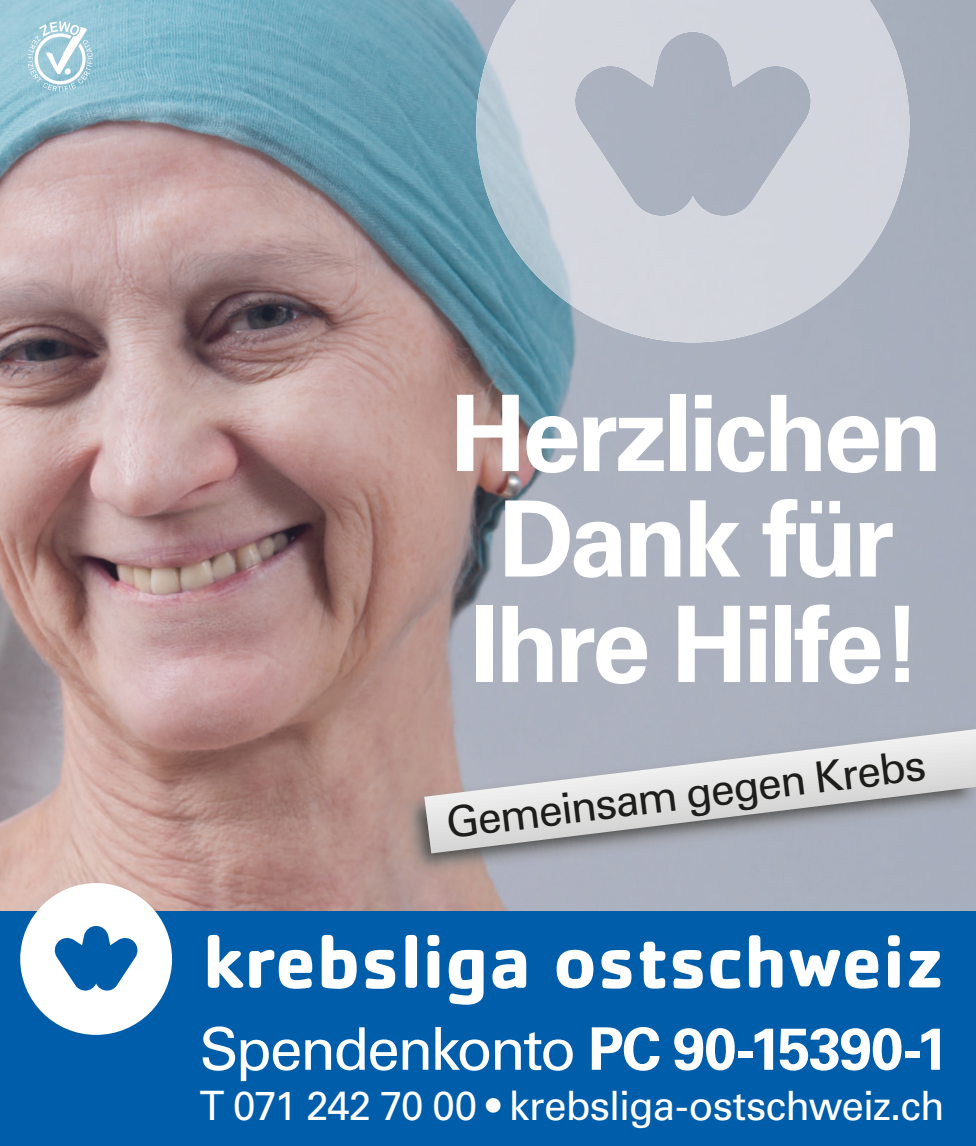
<style>
.page{position:relative;width:976px;height:1146px;background:#fff}
.page>*{position:absolute;margin:0;border:0;box-sizing:border-box;transform-origin:0 0}
.t1{font:700 105.6px/105.6px "Univers";letter-spacing:-.04em;color:#fff}
.t2{font:58.8px "Univers";letter-spacing:-.045em;color:#fff}
.t3{font:42.8px "Univers";color:#1d1d1b}
.t4{font:40.4px "Univers";letter-spacing:-.02em;color:#fff}
.s1{font-weight:700}
</style>
<div class="page">
<img style="left:0;top:0;width:975px;height:911px">
<img style="left:399px;top:724px;width:576px;height:153px">
<svg style="left:424px;top:729px;width:551px;height:124px;background:#c0c1c7"></svg>
<div style="left:0;top:911px;width:975px;height:234px;background:#005da9"></div>
<svg style="left:20px;top:882px;width:152px;height:152px"></svg>
<svg style="left:208px;top:935px;width:35px;height:52px"></svg>
<svg style="left:249px;top:949px;width:63px;height:39px"></svg>
<svg style="left:321px;top:935px;width:35px;height:53px"></svg>
<svg style="left:365px;top:949px;width:30px;height:39px"></svg>
<div style="left:405px;top:934px;width:12px;height:53px;background:#fff;border-radius:4px"></div>
<div style="left:427px;top:950px;width:12px;height:37px;background:#fff;border-radius:4px"></div>
<div style="left:427px;top:934px;width:12px;height:11px;background:#fff;border-radius:4px"></div>
<svg style="left:448px;top:949px;width:35px;height:55px"></svg>
<svg style="left:492px;top:949px;width:34px;height:39px"></svg>
<svg style="left:601px;top:950px;width:30px;height:38px"></svg>
<svg style="left:672px;top:950px;width:30px;height:38px"></svg>
<svg style="left:639px;top:941px;width:26px;height:47px"></svg>
<div style="left:887px;top:935px;width:12px;height:10px;background:#fff;border-radius:4px"></div>
<div style="left:887px;top:950px;width:12px;height:37px;background:#fff;border-radius:4px"></div>
<svg style="left:710px;top:950px;width:30px;height:38px"></svg>
<svg style="left:748px;top:935px;width:34px;height:52px"></svg>
<svg style="left:556px;top:949px;width:37px;height:39px"></svg>
<svg style="left:908px;top:951px;width:32px;height:36px"></svg>
<svg style="left:789px;top:949px;width:89px;height:39px"></svg>
<img style="left:476px;top:0;width:433px;height:342px">
<svg style="left:28px;top:21px;width:65px;height:70px"></svg>
<h1 class="t1" style="left:450px;top:382px;width:494px">Herzlichen<br>Dank für<br>Ihre Hilfe!</h1>
<p class="t3" style="left:442px;top:797px;width:484px;rotate:-7deg">Gemeinsam gegen Krebs</p>
<h2 class="t2" style="left:199px;top:1013px;width:750px">Spendenkonto <span class="s1">PC 90-15390-1</span></h2>
<p class="t4" style="left:199px;top:1080px;width:746px">T 071 242 70 00 • krebsliga-ostschweiz.ch</p>
</div>
